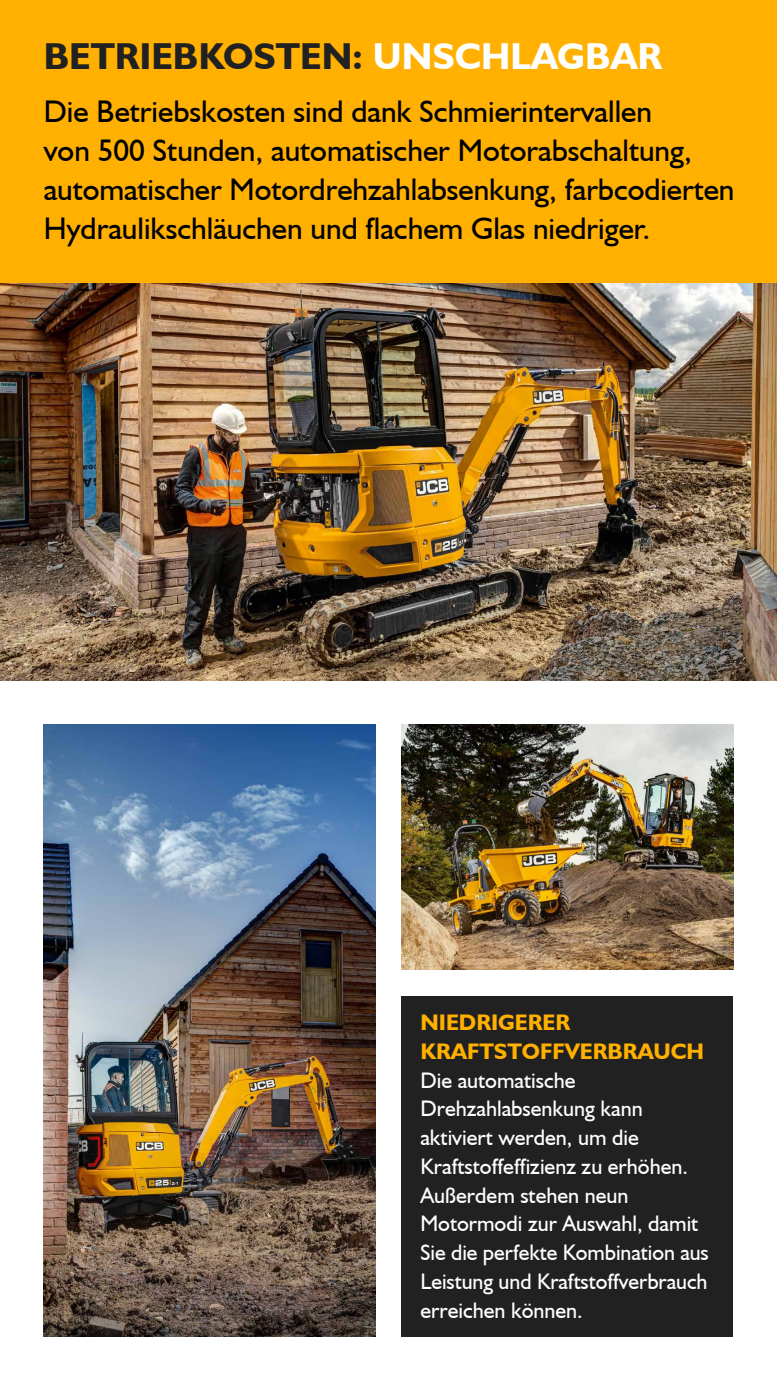
<style>
.page{position:relative;width:777px;height:1380px;background:#fff}
.page>*{position:absolute;margin:0;border:0;box-sizing:border-box;transform-origin:0 0}
.t1{font:700 37.5px "JCB Euro";color:#212121}
.t2{font:31.25px/39.1px "JCB Euro Roman";color:#000}
.t3{font:22.5px/28.8px "JCB Euro Roman";color:#fff}
.t4{font:700 22.5px/28.8px "JCB Euro";color:#ffb000}
.s1{color:#fff}
</style>
<div class="page">
<img style="left:0;top:282px;width:776px;height:399px">
<div style="left:0;top:0;width:776px;height:282px;background:#ffb000"></div>
<div style="left:401px;top:996px;width:331px;height:340px;background:#212121"></div>
<img style="left:401px;top:724px;width:331px;height:246px">
<img style="left:44px;top:724px;width:331px;height:612px">
<h1 class="t1" style="left:44px;top:33px;width:619px">BETRIEBKOSTEN: <span class="s1">UNSCHLAGBAR</span></h1>
<h2 class="t2" style="left:44px;top:91px;width:692px">Die Betriebskosten sind dank Schmierintervallen<br>von 500 Stunden, automatischer Motorabschaltung, automatischer Motordrehzahlabsenkung, farbcodierten Hydraulikschläuchen und flachem Glas niedriger.</h2>
<p class="t4" style="left:420px;top:1007px;width:285px">NIEDRIGERER<br>KRAFTSTOFFVERBRAUCH</p>
<p class="t3" style="left:420px;top:1065px;width:290px">Die automatische<br>Drehzahlabsenkung kann aktiviert werden, um die<br>Kraftstoffeffizienz zu erhöhen.<br>Außerdem stehen neun<br>Motormodi zur Auswahl, damit<br>Sie die perfekte Kombination aus<br>Leistung und Kraftstoffverbrauch erreichen können.</p>
</div>
